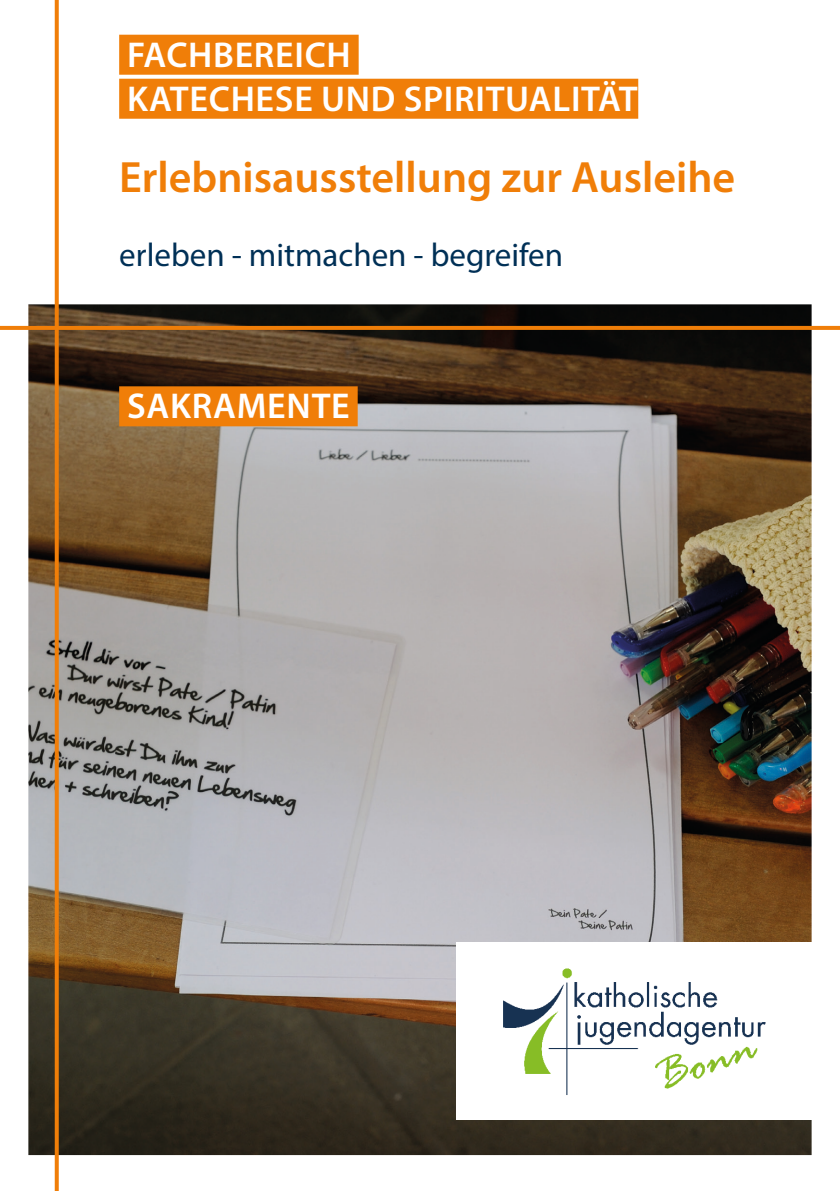
<style>
.page{position:relative;width:840px;height:1191px;background:#fff}
.page>*{position:absolute;margin:0;border:0;box-sizing:border-box;transform-origin:0 0}
.t1{font:600 44px "Myriad Pro";color:#f07e08}
.t2{font:600 36px/44px "Myriad Pro";letter-spacing:.02em;color:#fff}
.t3{font:33px "Myriad Pro";color:#003056}
</style>
<div class="page">
<img style="left:28px;top:304px;width:783px;height:851px">
<img style="left:456px;top:943px;width:355px;height:176px">
<svg style="left:0;top:326px;width:839px;height:4px;fill:#f07e08"></svg>
<svg style="left:55px;top:0;width:4px;height:1191px;fill:#f07e08"></svg>
<div style="left:119px;top:386px;width:238px;height:40px;background:#f07e08"></div>
<div style="left:119px;top:35px;width:239px;height:40px;background:#f07e08"></div>
<div style="left:119px;top:79px;width:519px;height:40px;background:#f07e08"></div>
<p class="t2" style="left:127px;top:32px;width:512px">FACHBEREICH<br>KATECHESE UND SPIRITUALITÄT</p>
<p class="t1" style="left:119px;top:149px;width:617px">Erlebnisausstellung zur Ausleihe</p>
<p class="t3" style="left:119px;top:234px;width:445px">erleben - mitmachen - begreifen</p>
<p class="t2" style="left:127px;top:383px;width:224px">SAKRAMENTE</p>
</div>
